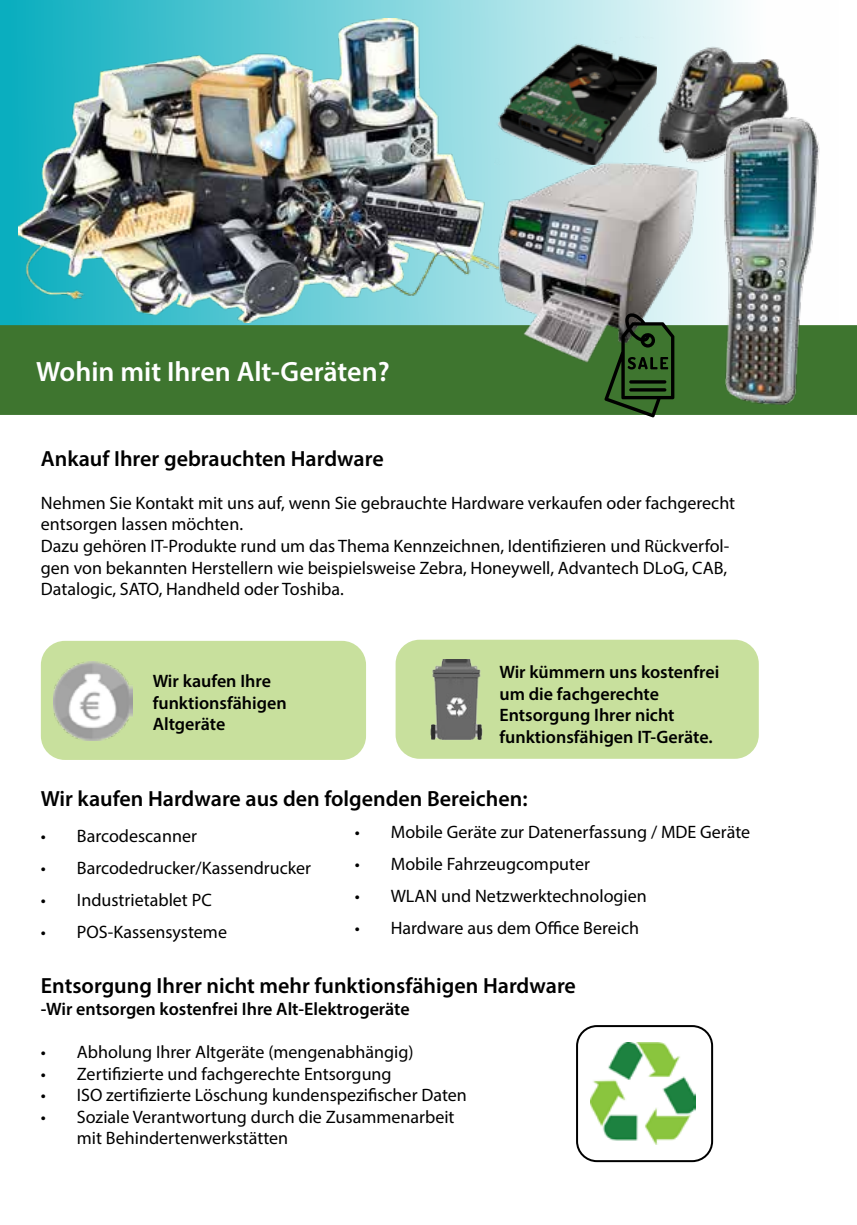
<style>
.page{position:relative;width:857px;height:1225px;background:#fff}
.page>*{position:absolute;margin:0;border:0;box-sizing:border-box;transform-origin:0 0}
.t1{font:600 28px "Myriad Pro";color:#fff}
.t2{font:600 22px "Myriad Pro";color:#000}
.t3{font:18px/21.6px "Myriad Pro";color:#000}
.t4{font:600 18px/21.6px "Myriad Pro";color:#000}
</style>
<div class="page">
<div style="left:395px;top:639px;width:363px;height:120px;background:#c8e09d;border-radius:24px"></div>
<svg style="left:1px;top:0;width:738px;height:325px;background:#6acdd7"></svg>
<div style="left:0;top:325px;width:856px;height:90px;background:#3e752f"></div>
<img style="left:18px;top:18px;width:480px;height:304px">
<img style="left:494px;top:36px;width:144px;height:103px">
<div style="left:575px;top:1025px;width:137px;height:137px;border:2px solid #000;border-radius:20px"></div>
<img style="left:590px;top:1042px;width:105px;height:102px">
<img style="left:471px;top:139px;width:145px;height:239px">
<img style="left:638px;top:23px;width:151px;height:86px">
<div style="left:41px;top:641px;width:325px;height:119px;background:#c8e09d;border-radius:24px"></div>
<img style="left:54px;top:661px;width:79px;height:79px">
<img style="left:430px;top:659px;width:52px;height:81px">
<svg style="left:604px;top:313px;width:70px;height:104px;background:#4a703f"></svg>
<img style="left:616px;top:109px;width:240px;height:302px">
<img style="left:0;top:0;width:1px;height:325px">
<h1 class="t1" style="left:36px;top:353px;width:355px">Wohin mit Ihren Alt-Geräten?</h1>
<p class="t2" style="left:41px;top:444px;width:344px">Ankauf Ihrer gebrauchten Hardware</p>
<p class="t3" style="left:41px;top:492px;width:695px">Nehmen Sie Kontakt mit uns auf, wenn Sie gebrauchte Hardware verkaufen oder fachgerecht entsorgen lassen möchten.<br>Dazu gehören IT-Produkte rund um das Thema Kennzeichnen, Identifizieren und Rückverfol&shy;gen von bekannten Herstellern wie beispielsweise Zebra, Honeywell, Advantech DLoG, CAB, Datalogic, SATO, Handheld oder Toshiba.</p>
<p class="t4" style="left:153px;top:669px;width:136px">Wir kaufen Ihre funktionsfähigen<br>Altgeräte</p>
<p class="t4" style="left:499px;top:661px;width:221px">Wir kümmern uns kostenfrei um die fachgerechte<br>Entsorgung Ihrer nicht funktionsfähigen IT-Geräte.</p>
<p class="t2" style="left:41px;top:784px;width:488px">Wir kaufen Hardware aus den folgenden Bereichen:</p>
<p class="t3" style="left:41px;top:825px;width:157px">• Barcodescanner</p>
<p class="t3" style="left:41px;top:857px;width:272px">• Barcodedrucker/Kassendrucker</p>
<p class="t3" style="left:41px;top:889px;width:172px">• Industrietablet PC</p>
<p class="t3" style="left:41px;top:921px;width:187px">• POS-Kassensysteme</p>
<p class="t3" style="left:354px;top:821px;width:397px">• Mobile Geräte zur Datenerfassung / MDE Geräte</p>
<p class="t3" style="left:354px;top:853px;width:237px">• Mobile Fahrzeugcomputer</p>
<p class="t3" style="left:354px;top:885px;width:293px">• WLAN und Netzwerktechnologien</p>
<p class="t3" style="left:354px;top:917px;width:286px">• Hardware aus dem Office Bereich</p>
<p class="t2" style="left:41px;top:972px;width:536px">Entsorgung Ihrer nicht mehr funktionsfähigen Hardware</p>
<p class="t4" style="left:41px;top:997px;width:370px">-Wir entsorgen kostenfrei Ihre Alt-Elektrogeräte</p>
<p class="t3" style="left:41px;top:1040px;width:374px">• Abholung Ihrer Altgeräte (mengenabhängig)</p>
<p class="t3" style="left:41px;top:1062px;width:352px">• Zertifizierte und fachgerechte Entsorgung</p>
<p class="t3" style="left:41px;top:1084px;width:427px">• ISO zertifizierte Löschung kundenspezifischer Daten</p>
<p class="t3" style="left:77px;top:1105px;width:379px;text-indent:-36px">• Soziale Verantwortung durch die Zusammenarbeit mit Behindertenwerkstätten</p>
</div>
